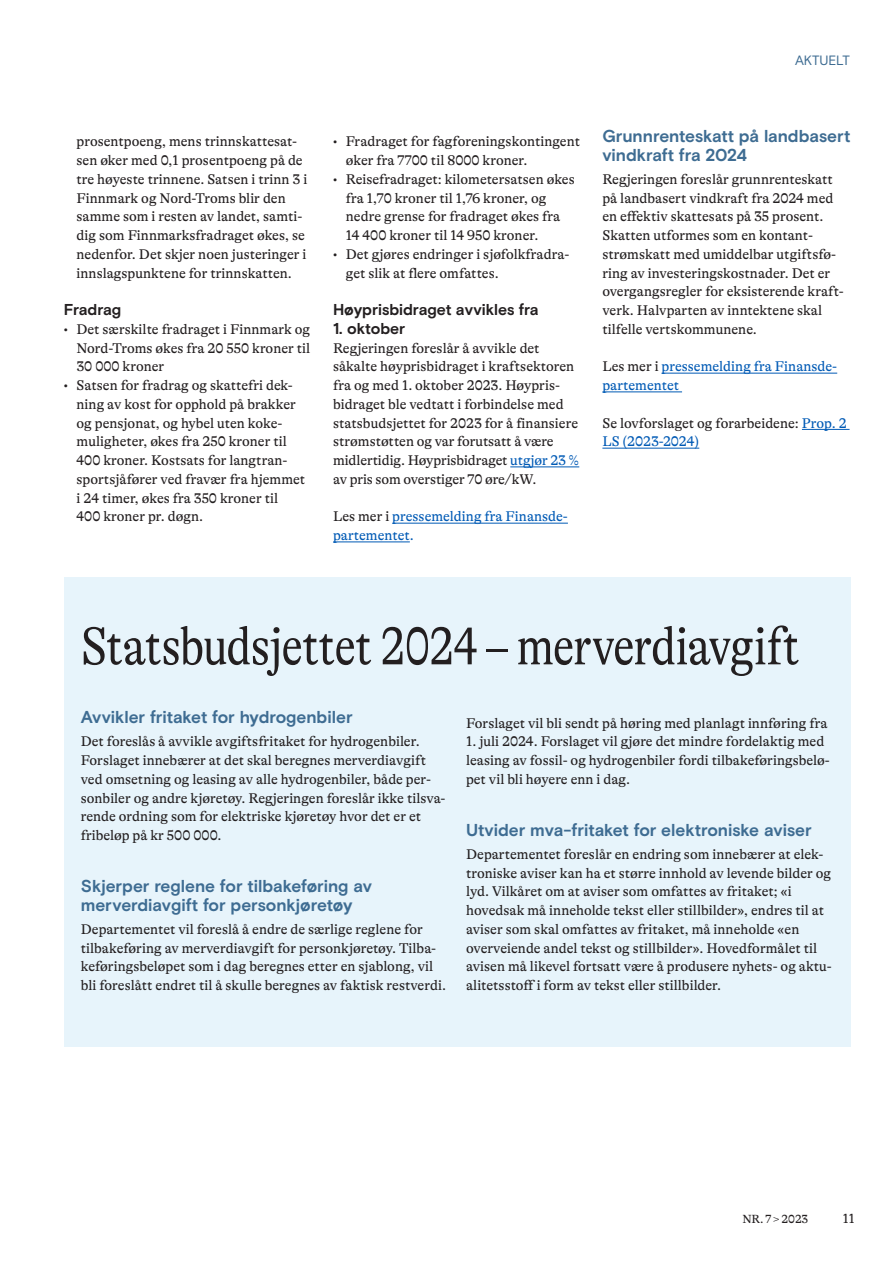
<style>
.page{position:relative;width:893px;height:1263px;background:#fff}
.page>*{position:absolute;margin:0;border:0;box-sizing:border-box;transform-origin:0 0}
.t1{font:300 condensed 54px "GT Alpina";letter-spacing:-.02em;color:#231f20}
.t2{font:700 17.25px/18.8px "Basis Grotesque Pro";color:#3e6c92}
.t3{font:700 15.75px "Basis Grotesque Pro";letter-spacing:-.005em;color:#231f20}
.t4{font:14.25px/18.8px "GT Alpina";color:#231f20}
.t5{font:14.25px/18.8px "GT Alpina";color:#005ab5}
.t6{font:13.5px "Basis Grotesque Pro";color:#3e6c92}
.t7{font:13.5px "GT Alpina";color:#231f20}
.t8{font:12px "GT Alpina";letter-spacing:-.005em;color:#231f20}
.s1{font-weight:700}
.s2{color:#005ab5}
.s3{color:#231f20}
</style>
<div class="page">
<div style="left:64px;top:577px;width:786px;height:469px;background:#e7f4fb"></div>
<hr style="left:510px;top:466px;width:69px;height:1px;background:#005ab5">
<hr style="left:392px;top:523px;width:176px;height:1px;background:#005ab5">
<hr style="left:333px;top:541px;width:77px;height:1px;background:#005ab5">
<hr style="left:662px;top:373px;width:175px;height:1px;background:#005ab5">
<hr style="left:602px;top:391px;width:80px;height:1px;background:#005ab5">
<hr style="left:802px;top:429px;width:47px;height:1px;background:#005ab5">
<hr style="left:602px;top:448px;width:97px;height:1px;background:#005ab5">
<p class="t6" style="left:795px;top:52px;width:9px">AKTUELT</p>
<p class="t4" style="left:77px;top:132px;width:232px">prosentpoeng, mens trinnskattesat&shy;sen øker med 0,1 prosentpoeng på de tre høyeste trinnene. Satsen i trinn 3 i Finnmark og Nord-Troms blir den samme som i resten av landet, samti&shy;dig som Finnmarksfradraget økes, se nedenfor. Det skjer noen justeringer i innslagspunktene for trinnskatten.</p>
<p class="t3" style="left:64px;top:300px;width:59px">Fradrag</p>
<p class="t4" style="left:77px;top:320px;width:235px;text-align:justify;text-indent:-13px"><span class="s1">•</span> Det særskilte fradraget i Finnmark og Nord-Troms økes fra 20 550 kroner til 30 000 kroner</p>
<p class="t4" style="left:77px;top:376px;width:230px;text-indent:-13px"><span class="s1">•</span> Satsen for fradrag og skattefri dek&shy;ning av kost for opphold på brakker og pensjonat, og hybel uten koke&shy;muligheter, økes fra 250 kroner til 400 kroner. Kostsats for langtran&shy;sportsjåfører ved fravær fra hjemmet i 24 timer, økes fra 350 kroner til 400 kroner pr. døgn.</p>
<p class="t4" style="left:346px;top:132px;width:236px;text-indent:-13px"><span class="s1">•</span> Fradraget for fagforeningskontingent øker fra 7700 til 8000 kroner.</p>
<p class="t4" style="left:346px;top:170px;width:230px;text-indent:-13px"><span class="s1">•</span> Reisefradraget: kilometersatsen økes fra 1,70 kroner til 1,76 kroner, og nedre grense for fradraget økes fra 14 400 kroner til 14 950 kroner.</p>
<p class="t4" style="left:346px;top:245px;width:225px;text-indent:-13px"><span class="s1">•</span> Det gjøres endringer i sjøfolkfradra&shy;get slik at flere omfattes.</p>
<p class="t3" style="left:333px;top:300px;width:207px">Høyprisbidraget avvikles fra</p>
<p class="t3" style="left:333px;top:319px;width:74px">1. oktober</p>
<p class="t4" style="left:333px;top:339px;width:248px">Regjeringen foreslår å avvikle det såkalte høyprisbidraget i kraftsektoren fra og med 1. oktober 2023. Høypris&shy;bidraget ble vedtatt i forbindelse med statsbudsjettet for 2023 for å finansiere strømstøtten og var forutsatt å være midlertidig. Høyprisbidraget <span class="s2">utgjør 23 % </span>av pris som overstiger 70 øre/kW.</p>
<p class="t5" style="left:333px;top:507px;width:236px"><span class="s3">Les mer i</span> pressemelding fra Finansde&shy;partementet.</p>
<p class="t2" style="left:602px;top:127px;width:250px">Grunnrenteskatt på landbasert vindkraft fra 2024</p>
<p class="t4" style="left:602px;top:170px;width:243px">Regjeringen foreslår grunnrenteskatt på landbasert vindkraft fra 2024 med en effektiv skattesats på 35 prosent.<br>Skatten utformes som en kontant&shy;strømskatt med umiddelbar utgiftsfø&shy;ring av investeringskostnader. Det er overgangsregler for eksisterende kraft&shy;verk. Halvparten av inntektene skal tilfelle vertskommunene.</p>
<p class="t5" style="left:602px;top:357px;width:236px"><span class="s3">Les mer i</span> pressemelding fra Finansde&shy;partementet</p>
<p class="t4" style="left:602px;top:414px;width:246px">Se lovforslaget og forarbeidene: <span class="s2">Prop. 2<br>LS (2023-2024)</span></p>
<h1 class="t1" style="left:81px;top:616px;width:720px">Statsbudsjettet 2024 – merverdiavgift</h1>
<p class="t2" style="left:81px;top:708px;width:273px">Avvikler fritaket for hydrogenbiler</p>
<p class="t4" style="left:81px;top:732px;width:366px">Det foreslås å avvikle avgiftsfritaket for hydrogenbiler.<br>Forslaget innebærer at det skal beregnes merverdiavgift ved omsetning og leasing av alle hydrogenbiler, både per&shy;sonbiler og andre kjøretøy. Regjeringen foreslår ikke tilsva&shy;rende ordning som for elektriske kjøretøy hvor det er et fribeløp på kr 500 000.</p>
<p class="t2" style="left:81px;top:877px;width:293px">Skjerper reglene for tilbakeføring av merverdiavgift for personkjøretøy</p>
<p class="t4" style="left:81px;top:920px;width:367px">Departementet vil foreslå å endre de særlige reglene for tilbakeføring av merverdiavgift for personkjøretøy. Tilba&shy;keføringsbeløpet som i dag beregnes etter en sjablong, vil bli foreslått endret til å skulle beregnes av faktisk restverdi.</p>
<p class="t4" style="left:466px;top:714px;width:363px">Forslaget vil bli sendt på høring med planlagt innføring fra</p>
<p class="t4" style="left:466px;top:732px;width:365px">1. juli 2024. Forslaget vil gjøre det mindre fordelaktig med leasing av fossil- og hydrogenbiler fordi tilbakeføringsbelø&shy;pet vil bli høyere enn i dag.</p>
<p class="t2" style="left:466px;top:821px;width:347px">Utvider mva-fritaket for elektroniske aviser</p>
<p class="t4" style="left:466px;top:845px;width:367px">Departementet foreslår en endring som innebærer at elek&shy;troniske aviser kan ha et større innhold av levende bilder og lyd. Vilkåret om at aviser som omfattes av fritaket; «i hovedsak må inneholde tekst eller stillbilder», endres til at aviser som skal omfattes av fritaket, må inneholde «en overveiende andel tekst og stillbilder». Hovedformålet til avisen må likevel fortsatt være å produsere nyhets- og aktu&shy;alitetsstoff i form av tekst eller stillbilder.</p>
<p class="t8" style="left:742px;top:1212px;width:67px">NR. 7 &gt; 2023</p>
<p class="t7" style="left:843px;top:1211px;width:14px">11</p>
</div>
